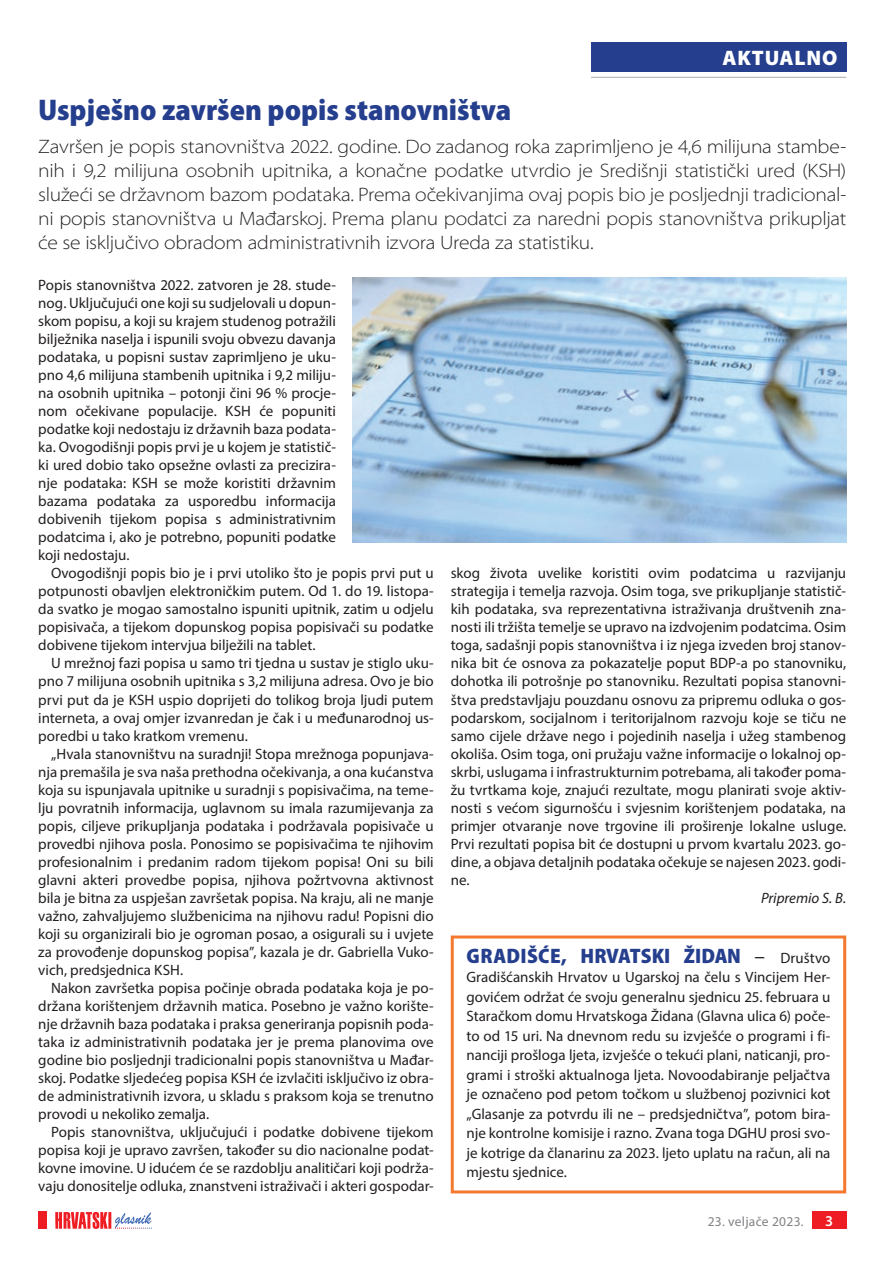
<style>
.page{position:relative;width:893px;height:1263px;background:#fff}
.page>*{position:absolute;margin:0;border:0;box-sizing:border-box;transform-origin:0 0}
.t1{font:900 semi-condensed 30px "Myriad Pro";color:#253f8e}
.t2{font:900 semi-condensed 21px "Myriad Pro";color:#253f8e}
.t3{font:900 21px "Myriad Pro";letter-spacing:.04em;color:#fff}
.t4{font:300 semi-expanded 19.5px/24px "Myriad Pro";letter-spacing:-.01em;color:#231f20;text-align:justify}
.t5{font:15px/18px "Myriad Pro";color:#231f20;text-align:justify}
.t6{font:italic 15px "Myriad Pro";letter-spacing:-.005em;color:#231f20}
.t7{font:600 15px "Myriad Pro";color:#fff}
.t8{font:13.5px "Myriad Pro";letter-spacing:.02em;color:#808285}
.s1{font-weight:400;font-stretch:normal;color:#231f20}
.s2{font-weight:400;font-stretch:normal;font-size:15px;color:#231f20}
</style>
<div class="page">
<div style="left:812px;top:1212px;width:34px;height:17px;background:#ee1d23"></div>
<svg style="left:55px;top:1212px;width:97px;height:17px"></svg>
<div style="left:38px;top:1212px;width:9px;height:17px;background:#ee1d23"></div>
<div style="left:591px;top:43px;width:255px;height:29px;background:#253f8e"></div>
<hr style="left:591px;top:77px;width:255px;height:1px;background:#a8a9ad">
<img style="left:353px;top:278px;width:493px;height:264px">
<div style="left:451px;top:935px;width:395px;height:258px;border:3px solid #f4792f"></div>
<h2 class="t3" style="left:722px;top:44px;width:117px">AKTUALNO</h2>
<h1 class="t1" style="left:38px;top:90px;width:475px">Uspješno završen popis stanovništva</h1>
<p class="t4" style="left:38px;top:134px;width:809px">Završen je popis stanovništva 2022. godine. Do zadanog roka zaprimljeno je 4,6 milijuna stambe&shy;nih i 9,2 milijuna osobnih upitnika, a konačne podatke utvrdio je Središnji statistički ured (KSH) služeći se državnom bazom podataka. Prema očekivanjima ovaj popis bio je posljednji tradicional&shy;ni popis stanovništva u Mađarskoj. Prema planu podatci za naredni popis stanovništva prikupljat će se isključivo obradom administrativnih izvora Ureda za statistiku.</p>
<p class="t5" style="left:38px;top:276px;width:299px">Popis stanovništva 2022. zatvoren je 28. stude&shy;nog. Uključujući one koji su sudjelovali u dopun&shy;skom popisu, a koji su krajem studenog potražili bilježnika naselja i ispunili svoju obvezu davanja podataka, u popisni sustav zaprimljeno je uku&shy;pno 4,6 milijuna stambenih upitnika i 9,2 miliju&shy;na osobnih upitnika – potonji čini 96 % procje&shy;nom očekivane populacije. KSH će popuniti podatke koji nedostaju iz državnih baza podata&shy;ka. Ovogodišnji popis prvi je u kojem je statistič&shy;ki ured dobio tako opsežne ovlasti za precizira&shy;nje podataka: KSH se može koristiti državnim bazama podataka za usporedbu informacija dobivenih tijekom popisa s administrativnim podatcima i, ako je potrebno, popuniti podatke koji nedostaju.</p>
<p class="t5" style="left:38px;top:564px;width:397px;text-indent:13px">Ovogodišnji popis bio je i prvi utoliko što je popis prvi put u potpunosti obavljen elektroničkim putem. Od 1. do 19. listopa&shy;da svatko je mogao samostalno ispuniti upitnik, zatim u odjelu popisivača, a tijekom dopunskog popisa popisivači su podatke dobivene tijekom intervjua bilježili na tablet.</p>
<p class="t5" style="left:38px;top:654px;width:397px;text-indent:13px">U mrežnoj fazi popisa u samo tri tjedna u sustav je stiglo uku&shy;pno 7 milijuna osobnih upitnika s 3,2 milijuna adresa. Ovo je bio prvi put da je KSH uspio doprijeti do tolikog broja ljudi putem interneta, a ovaj omjer izvanredan je čak i u međunarodnoj us&shy;poredbi u tako kratkom vremenu.</p>
<p class="t5" style="left:38px;top:744px;width:397px;text-indent:13px">„Hvala stanovništvu na suradnji! Stopa mrežnoga popunjava&shy;nja premašila je sva naša prethodna očekivanja, a ona kućanstva koja su ispunjavala upitnike u suradnji s popisivačima, na teme&shy;lju povratnih informacija, uglavnom su imala razumijevanja za popis, ciljeve prikupljanja podataka i podržavala popisivače u provedbi njihova posla. Ponosimo se popisivačima te njihovim profesionalnim i predanim radom tijekom popisa! Oni su bili glavni akteri provedbe popisa, njihova požrtvovna aktivnost bila je bitna za uspješan završetak popisa. Na kraju, ali ne manje važno, zahvaljujemo službenicima na njihovu radu! Popisni dio koji su organizirali bio je ogroman posao, a osigurali su i uvjete za provođenje dopunskog popisa”, kazala je dr. Gabriella Vuko&shy;vich, predsjednica KSH.</p>
<p class="t5" style="left:38px;top:978px;width:397px;text-indent:13px">Nakon završetka popisa počinje obrada podataka koja je po&shy;držana korištenjem državnih matica. Posebno je važno korište&shy;nje državnih baza podataka i praksa generiranja popisnih poda&shy;taka iz administrativnih podataka jer je prema planovima ove godine bio posljednji tradicionalni popis stanovništva u Mađar&shy;skoj. Podatke sljedećeg popisa KSH će izvlačiti isključivo iz obra&shy;de administrativnih izvora, u skladu s praksom koja se trenutno provodi u nekoliko zemalja.</p>
<p class="t5" style="left:38px;top:1122px;width:397px;text-indent:13px">Popis stanovništva, uključujući i podatke dobivene tijekom popisa koji je upravo završen, također su dio nacionalne podat&shy;kovne imovine. U idućem će se razdoblju analitičari koji podrža&shy;vaju donositelje odluka, znanstveni istraživači i akteri gospodar-</p>
<p class="t5" style="left:451px;top:564px;width:397px">skog života uvelike koristiti ovim podatcima u razvijanju strategija i temelja razvoja. Osim toga, sve prikupljanje statistič&shy;kih podataka, sva reprezentativna istraživanja društvenih zna&shy;nosti ili tržišta temelje se upravo na izdvojenim podatcima. Osim toga, sadašnji popis stanovništva i iz njega izveden broj stanov&shy;nika bit će osnova za pokazatelje poput BDP-a po stanovniku, dohotka ili potrošnje po stanovniku. Rezultati popisa stanovni&shy;štva predstavljaju pouzdanu osnovu za pripremu odluka o gos&shy;podarskom, socijalnom i teritorijalnom razvoju koje se tiču ne samo cijele države nego i pojedinih naselja i užeg stambenog okoliša. Osim toga, oni pružaju važne informacije o lokalnoj op&shy;skrbi, uslugama i infrastrukturnim potrebama, ali također poma&shy;žu tvrtkama koje, znajući rezultate, mogu planirati svoje aktiv&shy;nosti s većom sigurnošću i svjesnim korištenjem podataka, na primjer otvaranje nove trgovine ili proširenje lokalne usluge.<br>Prvi rezultati popisa bit će dostupni u prvom kvartalu 2023. go&shy;dine, a objava detaljnih podataka očekuje se najesen 2023. godi&shy;ne.</p>
<p class="t6" style="left:761px;top:888px;width:87px">Pripremio S. B.</p>
<h2 class="t2" style="left:466px;top:942px;width:365px">GRADIŠĆE, HRVATSKI ŽIDAN <span class="s1">–</span> <span class="s2">Društvo</span></h2>
<p class="t5" style="left:466px;top:967px;width:365px;line-height:19.5px">Gradišćanskih Hrvatov u Ugarskoj na čelu s Vincijem Her&shy;govićem održat će svoju generalnu sjednicu 25. februara u Staračkom domu Hrvatskoga Židana (Glavna ulica 6) poče&shy;to od 15 uri. Na dnevnom redu su izvješće o programi i fi&shy;nanciji prošloga ljeta, izvješće o tekući plani, naticanji, pro&shy;grami i stroški aktualnoga ljeta. Novoodabiranje peljačtva je označeno pod petom točkom u službenoj pozivnici kot „Glasanje za potvrdu ili ne – predsjedničtva”, potom bira&shy;nje kontrolne komisije i razno. Zvana toga DGHU prosi svo&shy;je kotrige da članarinu za 2023. ljeto uplatu na račun, ali na mjestu sjednice.</p>
<p class="t8" style="left:708px;top:1213px;width:98px">23. veljače 2023.</p>
<p class="t7" style="left:825px;top:1211px;width:10px">3</p>
</div>
